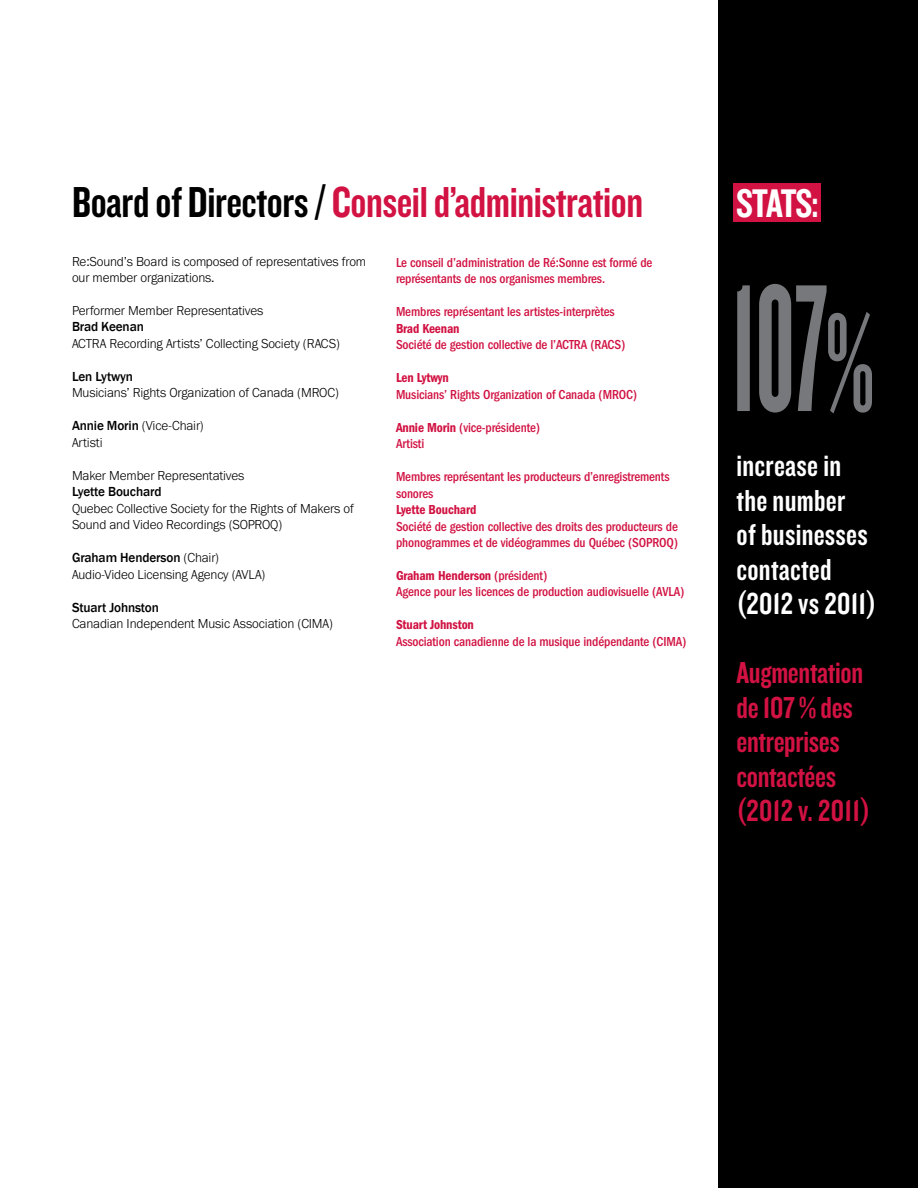
<style>
.page{position:relative;width:918px;height:1188px;background:#fff}
.page>*{position:absolute;margin:0;border:0;box-sizing:border-box;transform-origin:0 0}
.t1{font:188.7px "Knockout HTF66 Full Flyweight";color:#77787b;scale:.9 1}
.t2{font:45px "Knockout HTF49 Liteweight";letter-spacing:-.01em;color:#d11242}
.t3{font:41.55px "Knockout HTF49 Liteweight";letter-spacing:-.04em;color:#fff}
.t4{font:31.5px/34.5px "Knockout HTF49 Liteweight";letter-spacing:-.01em;color:#d11242}
.t5{font:31.5px/34.5px "Knockout HTF49 Liteweight";letter-spacing:.01em;color:#fff}
.t6{font:500 condensed 13.5px/16.5px "Franklin Gothic";letter-spacing:-.01em;color:#d11242}
.t7{font:300 13.5px/16.5px "Franklin Gothic URW";letter-spacing:-.01em;color:#000}
.t8{font:500 13.5px "Franklin Gothic";letter-spacing:-.01em;color:#000}
.t9{font:600 condensed 13.5px "Franklin Gothic";letter-spacing:-.01em;color:#d11242}
.s1{color:#000}
.s2{font-family:"Franklin Gothic";font-weight:500}
.s3{font-family:"Franklin Gothic URW";font-weight:300}
.s4{font-weight:600}
.s5{font-size:145.65px}
</style>
<div class="page">
<div style="left:718px;top:0;width:200px;height:1188px;background:#000"></div>
<div style="left:734px;top:184px;width:87px;height:38px;background:#d11242"></div>
<h2 class="t2" style="left:72px;top:179px;width:573px"><span class="s1">Board of Directors /</span> Conseil d’administration</h2>
<p class="t7" style="left:72px;top:252px;width:296px">Re:Sound’s Board is composed of representatives from our member organizations.</p>
<p class="t7" style="left:72px;top:302px;width:193px">Performer Member Representatives</p>
<p class="t8" style="left:72px;top:319px;width:73px">Brad Keenan</p>
<p class="t7" style="left:72px;top:335px;width:269px">ACTRA Recording Artists’ Collecting Society (RACS)</p>
<p class="t8" style="left:72px;top:368px;width:63px">Len Lytwyn</p>
<p class="t7" style="left:72px;top:384px;width:268px">Musicians’ Rights Organization of Canada (MROC)</p>
<p class="t7" style="left:72px;top:417px;width:133px"><span class="s2">Annie Morin</span> (Vice-Chair)<br>Artisti</p>
<p class="t7" style="left:72px;top:467px;width:174px">Maker Member Representatives</p>
<p class="t8" style="left:72px;top:484px;width:91px">Lyette Bouchard</p>
<p class="t7" style="left:72px;top:500px;width:283px">Quebec Collective Society for the Rights of Makers of<br>Sound and Video Recordings (SOPROQ)</p>
<p class="t8" style="left:72px;top:550px;width:149px">Graham Henderson <span class="s3">(Chair)</span></p>
<p class="t7" style="left:72px;top:566px;width:195px">Audio-Video Licensing Agency (AVLA)</p>
<p class="t8" style="left:72px;top:599px;width:88px">Stuart Johnston</p>
<p class="t7" style="left:72px;top:615px;width:263px">Canadian Independent Music Association (CIMA)</p>
<p class="t6" style="left:396px;top:254px;width:258px">Le conseil d’administration de Ré:Sonne est formé de représentants de nos organismes membres.</p>
<p class="t6" style="left:396px;top:303px;width:220px">Membres représentant les artistes-interprètes</p>
<p class="t9" style="left:396px;top:320px;width:65px">Brad Keenan</p>
<p class="t6" style="left:396px;top:336px;width:231px">Société de gestion collective de l’ACTRA (RACS)</p>
<p class="t9" style="left:396px;top:370px;width:54px">Len Lytwyn</p>
<p class="t6" style="left:396px;top:386px;width:243px">Musicians’ Rights Organization of Canada (MROC)</p>
<p class="t6" style="left:396px;top:419px;width:146px"><span class="s4">Annie Morin</span> (vice-présidente)<br>Artisti</p>
<p class="t6" style="left:396px;top:468px;width:275px">Membres représentant les producteurs d’enregistrements sonores</p>
<p class="t9" style="left:396px;top:502px;width:82px">Lyette Bouchard</p>
<p class="t6" style="left:396px;top:518px;width:284px">Société de gestion collective des droits des producteurs de phonogrammes et de vidéogrammes du Québec (SOPROQ)</p>
<p class="t6" style="left:396px;top:567px;width:290px"><span class="s4">Graham Henderson</span> (président)<br>Agence pour les licences de production audiovisuelle (AVLA)</p>
<p class="t9" style="left:396px;top:617px;width:79px">Stuart Johnston</p>
<p class="t6" style="left:396px;top:633px;width:292px">Association canadienne de la musique indépendante (CIMA)</p>
<h3 class="t3" style="left:736px;top:182px;width:84px">STATS:</h3>
<h1 class="t1" style="left:730px;top:255px;width:162px">107<span class="s5">%</span></h1>
<h3 class="t5" style="left:736px;top:450px;width:142px">increase in the number<br>of businesses contacted (2012 vs 2011)</h3>
<h3 class="t4" style="left:736px;top:657px;width:135px">Augmentation de 107 % des entreprises contactées (2012 v. 2011)</h3>
</div>
